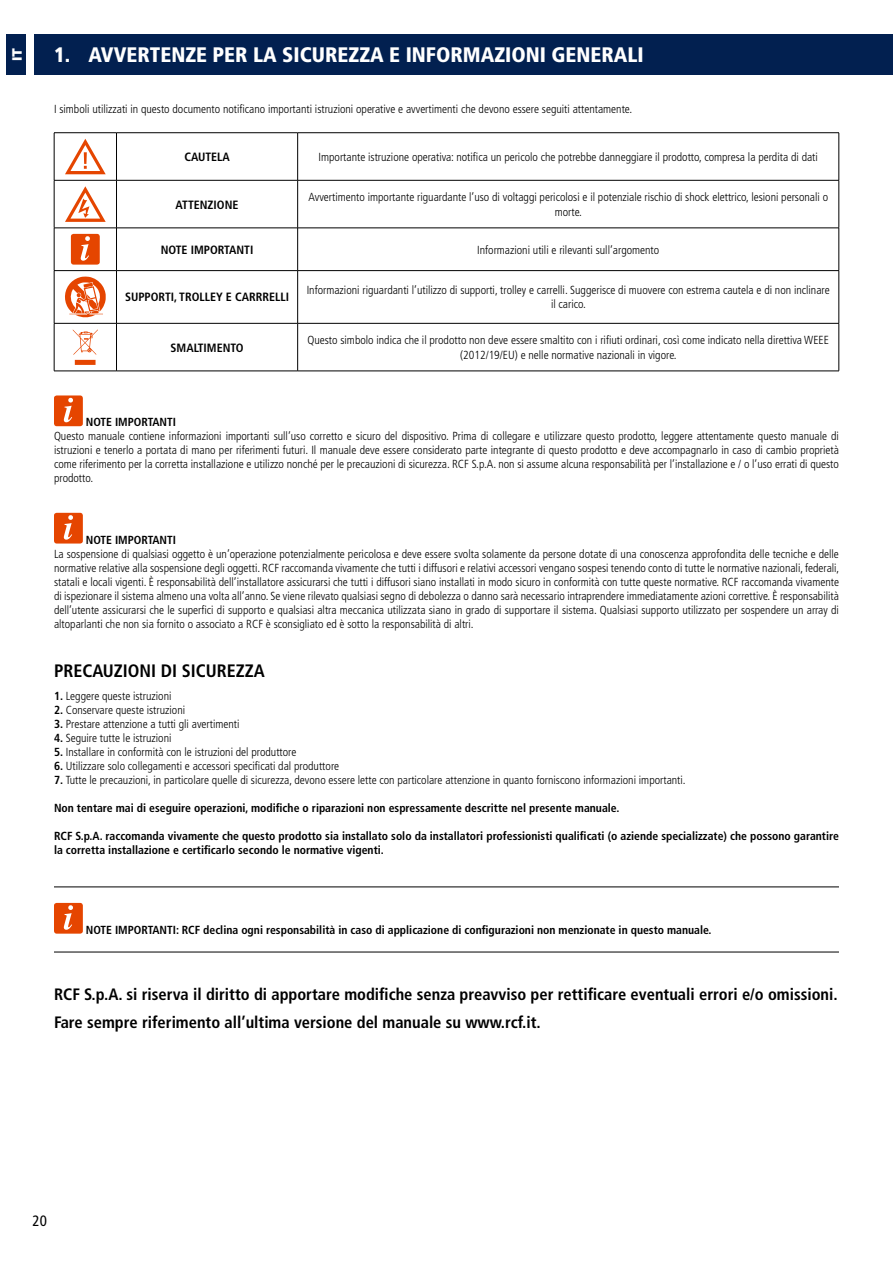
<style>
.page{position:relative;width:893px;height:1263px;background:#fff}
.page>*{position:absolute;margin:0;border:0;box-sizing:border-box;transform-origin:0 0}
.t1{font:900 condensed 21px "Frutiger LT Std";color:#fff}
.t2{font:700 condensed 18px "Frutiger LT Std";color:#000}
.t3{font:700 condensed 16.5px/28.3px "Frutiger LT Std";color:#000}
.t4{font:condensed 15px "Frutiger LT Std";color:#000}
.t5{font:900 13.5px "Gotham";color:#fff}
.t6{font:700 condensed 12px "Frutiger LT Std";color:#000}
.t7{font:300 condensed 11.7px/14.1px "Frutiger LT Std";color:#000;text-align:center}
.t8{font:700 condensed 11.7px/14.1px "Frutiger LT Std";color:#000}
.s1{font-weight:700}
</style>
<div class="page">
<div style="left:6px;top:34px;width:20px;height:41px;background:#022050"></div>
<div style="left:34px;top:34px;width:859px;height:41px;background:#022050"></div>
<hr style="left:54px;top:886px;width:785px;height:1px;background:#000">
<hr style="left:54px;top:952px;width:785px;height:1px;background:#000">
<hr style="left:54px;top:132px;width:63px;height:1px;background:#000">
<hr style="left:54px;top:133px;width:1px;height:47px;background:#000">
<hr style="left:117px;top:132px;width:181px;height:1px;background:#000">
<hr style="left:116px;top:133px;width:1px;height:47px;background:#000">
<hr style="left:298px;top:132px;width:541px;height:1px;background:#000">
<hr style="left:297px;top:133px;width:1px;height:47px;background:#000">
<hr style="left:839px;top:133px;width:1px;height:47px;background:#000">
<hr style="left:54px;top:180px;width:63px;height:1px;background:#000">
<hr style="left:54px;top:180px;width:1px;height:48px;background:#000">
<hr style="left:117px;top:180px;width:181px;height:1px;background:#000">
<hr style="left:116px;top:180px;width:1px;height:48px;background:#000">
<hr style="left:298px;top:180px;width:541px;height:1px;background:#000">
<hr style="left:297px;top:180px;width:1px;height:48px;background:#000">
<hr style="left:839px;top:180px;width:1px;height:48px;background:#000">
<hr style="left:54px;top:228px;width:63px;height:1px;background:#000">
<hr style="left:54px;top:228px;width:1px;height:42px;background:#000">
<hr style="left:117px;top:228px;width:181px;height:1px;background:#000">
<hr style="left:116px;top:228px;width:1px;height:42px;background:#000">
<hr style="left:298px;top:228px;width:541px;height:1px;background:#000">
<hr style="left:297px;top:228px;width:1px;height:42px;background:#000">
<hr style="left:839px;top:228px;width:1px;height:42px;background:#000">
<hr style="left:54px;top:270px;width:63px;height:1px;background:#000">
<hr style="left:54px;top:271px;width:1px;height:52px;background:#000">
<hr style="left:117px;top:270px;width:181px;height:1px;background:#000">
<hr style="left:116px;top:271px;width:1px;height:52px;background:#000">
<hr style="left:298px;top:270px;width:541px;height:1px;background:#000">
<hr style="left:297px;top:271px;width:1px;height:52px;background:#000">
<hr style="left:839px;top:271px;width:1px;height:52px;background:#000">
<hr style="left:54px;top:323px;width:63px;height:1px;background:#000">
<hr style="left:54px;top:323px;width:1px;height:48px;background:#000">
<hr style="left:117px;top:323px;width:181px;height:1px;background:#000">
<hr style="left:116px;top:323px;width:1px;height:48px;background:#000">
<hr style="left:298px;top:323px;width:541px;height:1px;background:#000">
<hr style="left:297px;top:323px;width:1px;height:48px;background:#000">
<hr style="left:839px;top:323px;width:1px;height:48px;background:#000">
<hr style="left:54px;top:371px;width:63px;height:1px;background:#000">
<hr style="left:117px;top:371px;width:181px;height:1px;background:#000">
<hr style="left:298px;top:371px;width:541px;height:1px;background:#000">
<svg style="left:65px;top:139px;width:41px;height:35px"></svg>
<svg style="left:65px;top:186px;width:41px;height:36px"></svg>
<svg style="left:71px;top:234px;width:29px;height:31px"></svg>
<svg style="left:65px;top:277px;width:41px;height:41px"></svg>
<svg style="left:73px;top:329px;width:25px;height:36px"></svg>
<svg style="left:54px;top:395px;width:29px;height:31px"></svg>
<svg style="left:54px;top:513px;width:29px;height:30px"></svg>
<svg style="left:54px;top:903px;width:29px;height:31px"></svg>
<p class="t5" style="left:8px;top:61px;width:15px;rotate:-90deg">IT</p>
<h1 class="t1" style="left:54px;top:42px;width:591px">1. AVVERTENZE PER LA SICUREZZA E INFORMAZIONI GENERALI</h1>
<p class="t7" style="left:54px;top:102px;width:578px">I simboli utilizzati in questo documento notificano importanti istruzioni operative e avvertimenti che devono essere seguiti attentamente.</p>
<p class="t6" style="left:184px;top:150px;width:47px">CAUTELA</p>
<p class="t7" style="left:319px;top:150px;width:501px">Importante istruzione operativa: notifica un pericolo che potrebbe danneggiare il prodotto, compresa la perdita di dati</p>
<p class="t6" style="left:176px;top:197px;width:64px">ATTENZIONE</p>
<p class="t7" style="left:308px;top:191px;width:521px">Avvertimento importante riguardante l’uso di voltaggi pericolosi e il potenziale rischio di shock elettrico, lesioni personali o morte.</p>
<p class="t6" style="left:161px;top:242px;width:94px">NOTE IMPORTANTI</p>
<p class="t7" style="left:477px;top:243px;width:184px">Informazioni utili e rilevanti sull’argomento</p>
<p class="t6" style="left:125px;top:290px;width:165px">SUPPORTI, TROLLEY E CARRRELLI</p>
<p class="t7" style="left:307px;top:283px;width:525px">Informazioni riguardanti l’utilizzo di supporti, trolley e carrelli. Suggerisce di muovere con estrema cautela e di non inclinare il carico.</p>
<p class="t6" style="left:171px;top:340px;width:74px">SMALTIMENTO</p>
<p class="t7" style="left:307px;top:334px;width:523px">Questo simbolo indica che il prodotto non deve essere smaltito con i rifiuti ordinari, così come indicato nella direttiva WEEE (2012/19/EU) e nelle normative nazionali in vigore.</p>
<p class="t8" style="left:86px;top:415px;width:92px">NOTE IMPORTANTI</p>
<p class="t7" style="left:54px;top:429px;width:786px;text-align:justify">Questo manuale contiene informazioni importanti sull’uso corretto e sicuro del dispositivo. Prima di collegare e utilizzare questo prodotto, leggere attentamente questo manuale di istruzioni e tenerlo a portata di mano per riferimenti futuri. Il manuale deve essere considerato parte integrante di questo prodotto e deve accompagnarlo in caso di cambio proprietà come riferimento per la corretta installazione e utilizzo nonché per le precauzioni di sicurezza. RCF S. p.A. non si assume alcuna responsabilità per l’installazione e / o l’uso errati di questo prodotto.</p>
<p class="t8" style="left:86px;top:532px;width:92px">NOTE IMPORTANTI</p>
<p class="t7" style="left:54px;top:547px;width:787px;text-align:justify">La sospensione di qualsiasi oggetto è un’operazione potenzialmente pericolosa e deve essere svolta solamente da persone dotate di una conoscenza approfondita delle tecniche e delle normative relative alla sospensione degli oggetti. RCF raccomanda vivamente che tutti i diffusori e relativi accessori vengano sospesi tenendo conto di tutte le normative nazionali, federali, statali e locali vigenti. È responsabilità dell’installatore assicurarsi che tutti i diffusori siano installati in modo sicuro in conformità con tutte queste normative. RCF raccomanda vivamente di ispezionare il sistema almeno una volta all’anno. Se viene rilevato qualsiasi segno di debolezza o danno sarà necessario intraprendere immediatamente azioni correttive. È responsabilità dell’utente assicurarsi che le superfici di supporto e qualsiasi altra meccanica utilizzata siano in grado di supportare il sistema. Qualsiasi supporto utilizzato per sospendere un array di altoparlanti che non sia fornito o associato a RCF è sconsigliato ed è sotto la responsabilità di altri.</p>
<h2 class="t2" style="left:54px;top:660px;width:212px">PRECAUZIONI DI SICUREZZA</h2>
<p class="t7" style="left:54px;top:689px;width:119px"><span class="s1">1.</span> Leggere queste istruzioni</p>
<p class="t7" style="left:54px;top:703px;width:133px"><span class="s1">2.</span> Conservare queste istruzioni</p>
<p class="t7" style="left:54px;top:717px;width:187px"><span class="s1">3.</span> Prestare attenzione a tutti gli avertimenti</p>
<p class="t7" style="left:54px;top:731px;width:119px"><span class="s1">4.</span> Seguire tutte le istruzioni</p>
<p class="t7" style="left:54px;top:745px;width:244px"><span class="s1">5.</span> Installare in conformità con le istruzioni del produttore</p>
<p class="t7" style="left:54px;top:759px;width:287px"><span class="s1">6.</span> Utilizzare solo collegamenti e accessori specificati dal produttore</p>
<p class="t7" style="left:54px;top:773px;width:631px"><span class="s1">7.</span> Tutte le precauzioni, in particolare quelle di sicurezza, devono essere lette con particolare attenzione in quanto forniscono informazioni importanti.</p>
<p class="t8" style="left:54px;top:801px;width:567px">Non tentare mai di eseguire operazioni, modifiche o riparazioni non espressamente descritte nel presente manuale.</p>
<p class="t8" style="left:54px;top:829px;width:786px">RCF S.p.A. raccomanda vivamente che questo prodotto sia installato solo da installatori professionisti qualificati (o aziende specializzate) che possono garantire la corretta installazione e certificarlo secondo le normative vigenti.</p>
<p class="t8" style="left:86px;top:922px;width:627px">NOTE IMPORTANTI: RCF declina ogni responsabilità in caso di applicazione di configurazioni non menzionate in questo manuale.</p>
<h3 class="t3" style="left:54px;top:980px;width:785px">RCF S.p.A. si riserva il diritto di apportare modifiche senza preavviso per rettificare eventuali errori e/o omissioni.<br>Fare sempre riferimento all’ultima versione del manuale su www.rcf.it.</h3>
<p class="t4" style="left:33px;top:1211px;width:16px">20</p>
</div>
